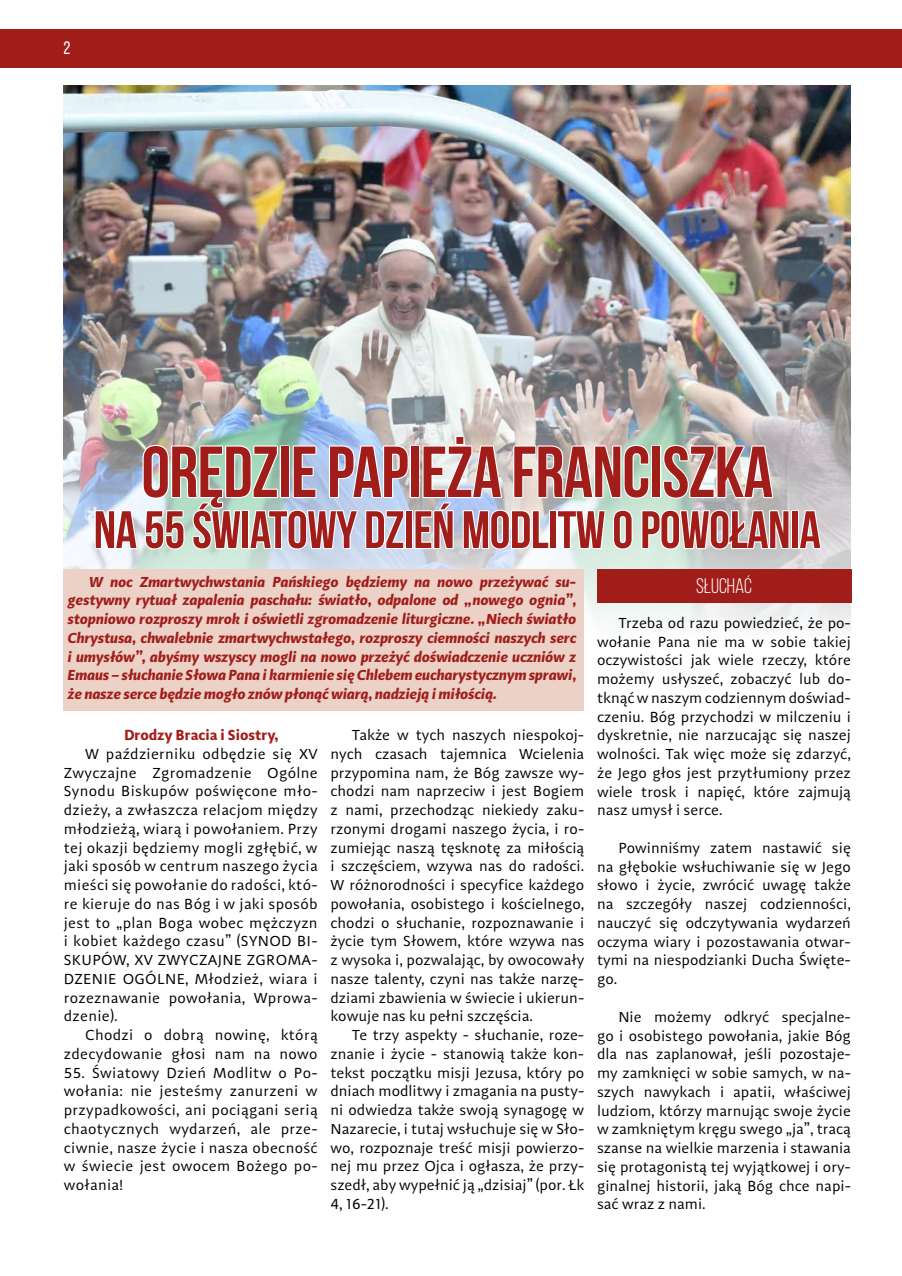
<style>
.page{position:relative;width:902px;height:1276px;background:#fff}
.page>*{position:absolute;margin:0;border:0;box-sizing:border-box;transform-origin:0 0}
.t1{font:700 72px "Bebas Neue";letter-spacing:-.01em;color:#a11d1a}
.t2{font:700 52.5px "Bebas Neue";letter-spacing:-.01em;color:#a11d1a}
.t3{font:21px "Bebas Neue";color:#fff}
.t4{font:18px "Bebas Neue";color:#fff}
.t5{font:15px/18.8px "Adagio Sans";color:#000;text-align:justify}
.t6{font:italic 700 15px/18.8px "Adagio Sans";letter-spacing:-.01em;color:#a11d1a;text-align:justify}
.t7{font:15px/18.8px "Adagio Sans";letter-spacing:.02em;color:#000;text-align:right}
.t8{font:700 15px "Adagio Sans";color:#a11d1a}
</style>
<div class="page">
<div style="left:0;top:30px;width:901px;height:38px;background:#a11d1a"></div>
<img style="left:64px;top:85px;width:786px;height:543px">
<svg style="left:93px;top:435px;width:697px;height:128px"></svg>
<div style="left:790px;top:510px;width:8px;height:39px;border:2px solid #fff"></div>
<svg style="left:797px;top:509px;width:25px;height:41px"></svg>
<div style="left:64px;top:569px;width:520px;height:141px;background:#ebd1c6"></div>
<div style="left:597px;top:569px;width:254px;height:33px;background:#a11d1a"></div>
<p class="t4" style="left:64px;top:38px;width:8px">2</p>
<h1 class="t1" style="left:141px;top:432px;width:633px">ORĘDZIE PAPIEŻA FRANCISZKA</h1>
<h2 class="t2" style="left:94px;top:501px;width:728px">NA 55 ŚWIATOWY DZIEŃ MODLITW O POWOŁANIA</h2>
<p class="t6" style="left:69px;top:572px;width:510px;text-indent:21px">W noc Zmartwychwstania Pańskiego będziemy na nowo przeżywać su&shy;gestywny rytuał zapalenia paschału: światło, odpalone od „nowego ognia”, stopniowo rozproszy mrok i oświetli zgromadzenie liturgiczne. „Niech światło Chrystusa, chwalebnie zmartwychwstałego, rozproszy ciemności naszych serc i umysłów”, abyśmy wszyscy mogli na nowo przeżyć doświadczenie uczniów z Emaus – słuchanie Słowa Pana i karmienie się Chlebem eucharystycznym sprawi, że nasze serce będzie mogło znów płonąć wiarą, nadzieją i miłością.</p>
<h3 class="t3" style="left:696px;top:575px;width:58px">SŁUCHAĆ</h3>
<p class="t5" style="left:597px;top:613px;width:255px;text-indent:21px">Trzeba od razu powiedzieć, że po&shy;wołanie Pana nie ma w sobie takiej oczywistości jak wiele rzeczy, które możemy usłyszeć, zobaczyć lub do&shy;tknąć w naszym codziennym doświad&shy;czeniu. Bóg przychodzi w milczeniu i dyskretnie, nie narzucając się naszej wolności. Tak więc może się zdarzyć, że Jego głos jest przytłumiony przez wiele trosk i napięć, które zajmują nasz umysł i serce.</p>
<p class="t5" style="left:597px;top:838px;width:255px;text-indent:21px">Powinniśmy zatem nastawić się na głębokie wsłuchiwanie się w Jego słowo i życie, zwrócić uwagę także na szczegóły naszej codzienności, nauczyć się odczytywania wydarzeń oczyma wiary i pozostawania otwar&shy;tymi na niespodzianki Ducha Święte&shy;go.</p>
<p class="t5" style="left:597px;top:1007px;width:255px;text-indent:21px">Nie możemy odkryć specjalne&shy;go i osobistego powołania, jakie Bóg dla nas zaplanował, jeśli pozostaje&shy;my zamknięci w sobie samych, w na&shy;szych nawykach i apatii, właściwej ludziom, którzy marnując swoje życie w zamkniętym kręgu swego „ja”, tracą szanse na wielkie marzenia i stawania się protagonistą tej wyjątkowej i ory&shy;ginalnej historii, jaką Bóg chce napi&shy;sać wraz z nami.</p>
<p class="t8" style="left:124px;top:725px;width:155px">Drodzy Bracia i Siostry,</p>
<p class="t5" style="left:64px;top:744px;width:255px;text-indent:21px">W październiku odbędzie się XV Zwyczajne Zgromadzenie Ogólne Synodu Biskupów poświęcone mło&shy;dzieży, a zwłaszcza relacjom między młodzieżą, wiarą i powołaniem. Przy tej okazji będziemy mogli zgłębić, w jaki sposób w centrum naszego życia mieści się powołanie do radości, któ&shy;re kieruje do nas Bóg i w jaki sposób jest to „plan Boga wobec mężczyzn i kobiet każdego czasu” (SYNOD BI-SKUPÓW, XV ZWYCZAJNE ZGROMA-DZENIE OGÓLNE, Młodzież, wiara i rozeznawanie powołania, Wprowa&shy;dzenie).</p>
<p class="t7" style="left:64px;top:1026px;width:255px">Chodzi o dobrą nowinę, którą zdecydowanie głosi nam na nowo</p>
<p class="t5" style="left:64px;top:1063px;width:255px">55. Światowy Dzień Modlitw o Po&shy;wołania: nie jesteśmy zanurzeni w przypadkowości, ani pociągani serią chaotycznych wydarzeń, ale prze&shy;ciwnie, nasze życie i nasza obecność w świecie jest owocem Bożego po&shy;wołania!</p>
<p class="t5" style="left:330px;top:726px;width:255px;text-indent:21px">Także w tych naszych niespokoj&shy;nych czasach tajemnica Wcielenia przypomina nam, że Bóg zawsze wy&shy;chodzi nam naprzeciw i jest Bogiem z nami, przechodząc niekiedy zaku&shy;rzonymi drogami naszego życia, i ro&shy;zumiejąc naszą tęsknotę za miłością i szczęściem, wzywa nas do radości.<br>W różnorodności i specyfice każdego powołania, osobistego i kościelnego, chodzi o słuchanie, rozpoznawanie i życie tym Słowem, które wzywa nas z wysoka i, pozwalając, by owocowały nasze talenty, czyni nas także narzę&shy;dziami zbawienia w świecie i ukierun&shy;kowuje nas ku pełni szczęścia.</p>
<p class="t5" style="left:330px;top:1026px;width:255px;text-indent:21px">Te trzy aspekty - słuchanie, roze&shy;znanie i życie - stanowią także kon&shy;tekst początku misji Jezusa, który po dniach modlitwy i zmagania na pusty&shy;ni odwiedza także swoją synagogę w Nazarecie, i tutaj wsłuchuje się w Sło&shy;wo, rozpoznaje treść misji powierzo&shy;nej mu przez Ojca i ogłasza, że przy&shy;szedł, aby wypełnić ją „dzisiaj” (por. Łk 4, 16-21).</p>
</div>
